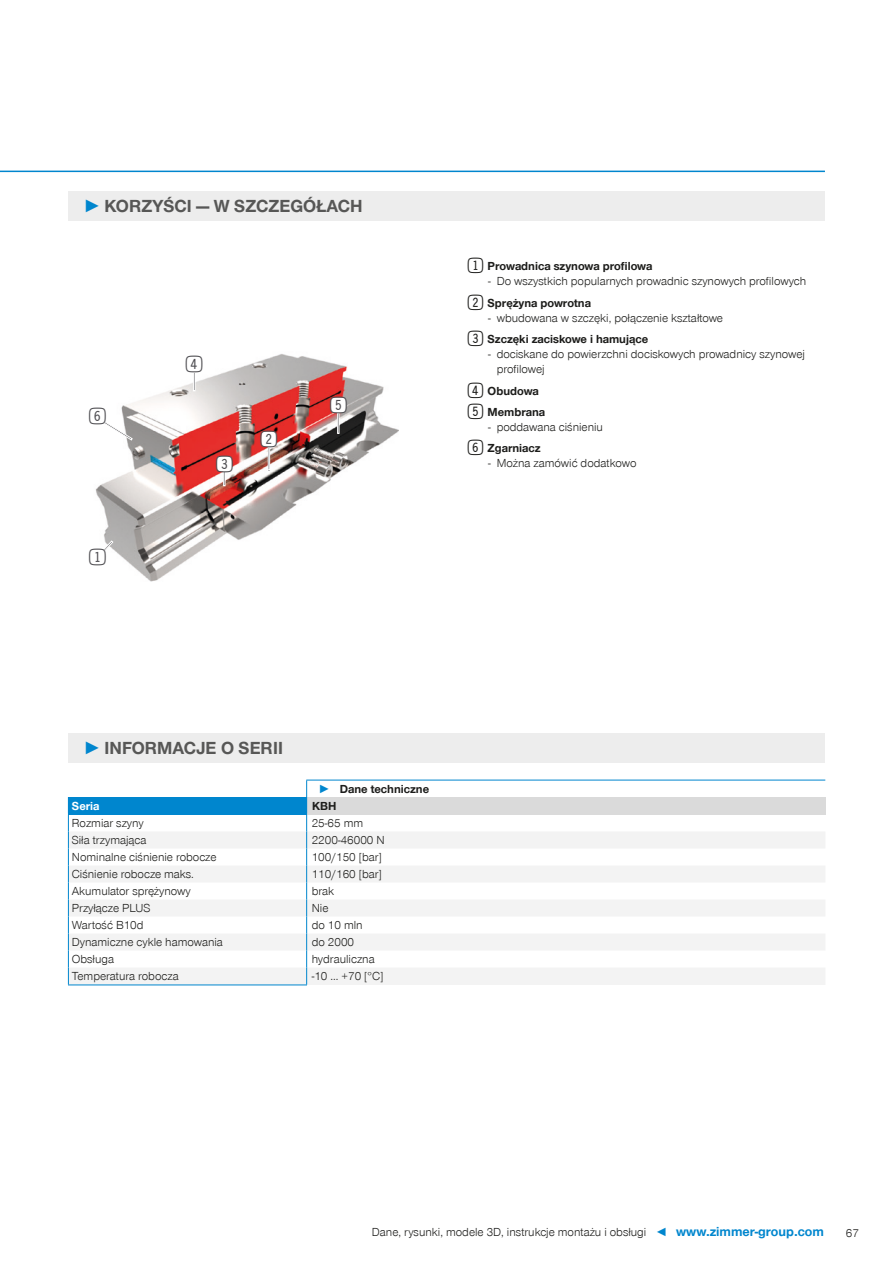
<style>
.page{position:relative;width:893px;height:1263px;background:#fff}
.page>*{position:absolute;margin:0;border:0;box-sizing:border-box;transform-origin:0 0}
.t1{font:27.6px "Double Digits Super Square";color:#4f4e52}
.t2{font:700 18px "Zimmer Group Sans Global";color:#575756}
.t3{font:300 12px/21.5px "Zimmer Group Sans Global";color:#1d1d1b}
.t4{font:700 12px/21.5px "Zimmer Group Sans Global";color:#1d1d1b}
.t5{font:700 12px "Zimmer Group Sans Global";color:#fff}
.s1{font-family:"Zimmer Group Sans";color:#0086ce}
.s2{font-family:"Double Digits Super Square";font-weight:400;font-size:25.5px}
.s3{font-weight:700}
.s4{color:#0086ce}
.s5{font-weight:700;font-size:13.5px;color:#0086ce}
</style>
<div class="page">
<img style="left:95px;top:354px;width:304px;height:228px">
<svg style="left:103px;top:540px;width:10px;height:11px"></svg>
<div style="left:90px;top:549px;width:15px;height:16px;background:#fff;border-radius:50%"></div>
<div style="left:217px;top:456px;width:15px;height:15px;background:#fff;border-radius:50%"></div>
<svg style="left:223px;top:471px;width:2px;height:15px"></svg>
<div style="left:261px;top:431px;width:16px;height:16px;background:#fff;border-radius:50%"></div>
<div style="left:268px;top:447px;width:2px;height:23px;border:1px solid #fff"></div>
<div style="left:331px;top:397px;width:15px;height:16px;background:#fff;border-radius:50%"></div>
<div style="left:337px;top:413px;width:2px;height:21px;border:1px solid #fff"></div>
<div style="left:187px;top:357px;width:15px;height:15px;background:#fff;border-radius:50%"></div>
<svg style="left:193px;top:372px;width:2px;height:19px"></svg>
<svg style="left:103px;top:421px;width:30px;height:19px"></svg>
<div style="left:90px;top:408px;width:15px;height:16px;background:#fff;border-radius:50%"></div>
<hr style="left:0;top:171px;width:825px;height:1px;background:#0086ce">
<div style="left:68px;top:191px;width:757px;height:30px;background:#ededed"></div>
<div style="left:68px;top:733px;width:757px;height:30px;background:#ededed"></div>
<hr style="left:306px;top:780px;width:519px;height:1px;background:#0086ce">
<div style="left:68px;top:797px;width:239px;height:17px;background:#0086ce"></div>
<div style="left:307px;top:797px;width:518px;height:17px;background:#dadada"></div>
<svg style="left:69px;top:831px;width:756px;height:154px;fill:#f3f3f3"></svg>
<hr style="left:68px;top:984px;width:239px;height:1px;background:#0086ce">
<hr style="left:68px;top:814px;width:239px;height:1px;background:#0086ce">
<svg style="left:68px;top:815px;width:1px;height:169px"></svg>
<svg style="left:306px;top:780px;width:1px;height:204px"></svg>
<h2 class="t2" style="left:83px;top:195px;width:281px"><span class="s1">►</span> KORZYŚCI — W SZCZEGÓŁACH</h2>
<h1 class="t1" style="left:89px;top:404px;width:23px">6</h1>
<h1 class="t1" style="left:89px;top:545px;width:23px">1</h1>
<h1 class="t1" style="left:186px;top:353px;width:23px">4</h1>
<h1 class="t1" style="left:216px;top:452px;width:23px">3</h1>
<h1 class="t1" style="left:261px;top:427px;width:23px">2</h1>
<h1 class="t1" style="left:330px;top:393px;width:23px">5</h1>
<p class="t4" style="left:468px;top:256px;width:186px"><span class="s2">1</span>Prowadnica szynowa profilowa</p>
<p class="t3" style="left:468px;top:271px;width:340px;text-indent:20px">- Do wszystkich popularnych prowadnic szynowych profilowych<br><span class="s2">2</span><span class="s3">Sprężyna powrotna</span></p>
<p class="t3" style="left:468px;top:307px;width:257px;text-indent:20px">- wbudowana w szczęki, połączenie kształtowe<br><span class="s2">3</span><span class="s3">Szczęki zaciskowe i hamujące</span></p>
<p class="t3" style="left:497px;top:347px;width:310px;line-height:15px;text-indent:-9px">- dociskane do powierzchni dociskowych prowadnicy szynowej profilowej</p>
<p class="t4" style="left:468px;top:380px;width:79px"><span class="s2">4</span>Obudowa<br><span class="s2">5</span>Membrana</p>
<p class="t3" style="left:468px;top:416px;width:137px;text-indent:20px">- poddawana ciśnieniu<br><span class="s2">6</span><span class="s3">Zgarniacz</span></p>
<p class="t3" style="left:488px;top:452px;width:150px">- Można zamówić dodatkowo</p>
<h2 class="t2" style="left:83px;top:738px;width:201px"><span class="s1">►</span> INFORMACJE O SERII</h2>
<p class="t4" style="left:319px;top:778px;width:112px"><span class="s4">►</span> Dane techniczne</p>
<p class="t5" style="left:72px;top:798px;width:29px">Seria</p>
<p class="t4" style="left:312px;top:795px;width:26px">KBH</p>
<p class="t3" style="left:72px;top:812px;width:73px">Rozmiar szyny</p>
<p class="t3" style="left:312px;top:812px;width:53px">25-65 mm</p>
<p class="t3" style="left:72px;top:829px;width:76px">Siła trzymająca</p>
<p class="t3" style="left:312px;top:829px;width:74px">2200-46000 N</p>
<p class="t3" style="left:72px;top:846px;width:146px">Nominalne ciśnienie robocze</p>
<p class="t3" style="left:312px;top:846px;width:72px">100/150 [bar]</p>
<p class="t3" style="left:72px;top:863px;width:124px">Ciśnienie robocze maks.</p>
<p class="t3" style="left:312px;top:863px;width:72px">110/160 [bar]</p>
<p class="t3" style="left:72px;top:880px;width:121px">Akumulator sprężynowy</p>
<p class="t3" style="left:312px;top:880px;width:24px">brak</p>
<p class="t3" style="left:72px;top:897px;width:80px">Przyłącze PLUS</p>
<p class="t3" style="left:312px;top:897px;width:18px">Nie</p>
<p class="t3" style="left:72px;top:914px;width:73px">Wartość B10d</p>
<p class="t3" style="left:312px;top:914px;width:52px">do 10 mln</p>
<p class="t3" style="left:72px;top:931px;width:153px">Dynamiczne cykle hamowania</p>
<p class="t3" style="left:312px;top:931px;width:44px">do 2000</p>
<p class="t3" style="left:72px;top:948px;width:44px">Obsługa</p>
<p class="t3" style="left:312px;top:948px;width:64px">hydrauliczna</p>
<p class="t3" style="left:72px;top:965px;width:108px">Temperatura robocza</p>
<p class="t3" style="left:312px;top:965px;width:73px">-10 ... +70 [°C]</p>
<p class="t3" style="left:372px;top:1221px;width:453px">Dane, rysunki, modele 3D, instrukcje montażu i obsługi <span class="s4">◄</span> <span class="s5">www.zimmer-group.com</span></p>
<p class="t3" style="left:846px;top:1222px;width:15px">67</p>
</div>
